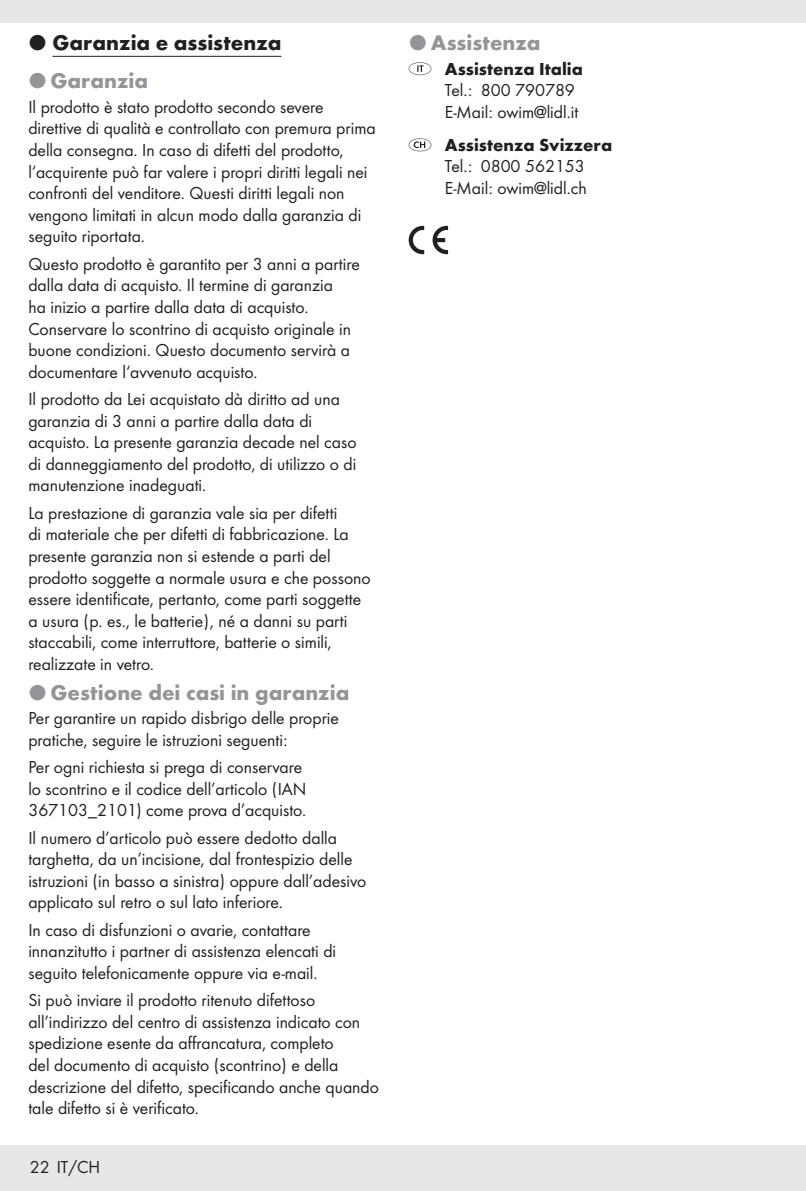
<style>
.page{position:relative;width:806px;height:1191px;background:#fff}
.page>*{position:absolute;margin:0;border:0;box-sizing:border-box;transform-origin:0 0}
.t1{font:700 22px "Futura";color:#939598}
.t2{font:700 22px/38.2px "Futura";color:#231f20}
.t3{font:18px/21.6px "Futura Boo";color:#231f20}
.t4{font:700 18px "Futura";color:#231f20}
.s1{font-family:"European Pi Three";font-weight:400}
.s2{font-family:"European Pi Three";font-weight:400;color:#939598}
.s3{color:#939598}
</style>
<div class="page">
<div style="left:0;top:0;width:805px;height:23px;background:#e6e7e9"></div>
<div style="left:0;top:1145px;width:805px;height:46px;background:#e6e7e9"></div>
<hr style="left:52px;top:56px;width:229px;height:1px;background:#231f20">
<svg style="left:408px;top:62px;width:23px;height:13px"></svg>
<svg style="left:408px;top:138px;width:23px;height:13px"></svg>
<svg style="left:408px;top:226px;width:16px;height:28px"></svg>
<svg style="left:432px;top:226px;width:16px;height:28px"></svg>
<p class="t2" style="left:28px;top:22px;width:254px"><span class="s1">P</span> Garanzia e assistenza<br><span class="s2">P</span> <span class="s3">Garanzia</span></p>
<p class="t3" style="left:28px;top:95px;width:348px">Il prodotto è stato prodotto secondo severe direttive di qualità e controllato con premura prima della consegna. In caso di difetti del prodotto, l‘acquirente può far valere i propri diritti legali nei confronti del venditore. Questi diritti legali non vengono limitati in alcun modo dalla garanzia di seguito riportata.</p>
<p class="t3" style="left:28px;top:252px;width:333px">Questo prodotto è garantito per 3 anni a partire dalla data di acquisto. Il termine di garanzia<br>ha inizio a partire dalla data di acquisto.<br>Conservare lo scontrino di acquisto originale in buone condizioni. Questo documento servirà a documentare l‘avvenuto acquisto.</p>
<p class="t3" style="left:28px;top:387px;width:329px">Il prodotto da Lei acquistato dà diritto ad una garanzia di 3 anni a partire dalla data di acquisto. La presente garanzia decade nel caso di danneggiamento del prodotto, di utilizzo o di manutenzione inadeguati.</p>
<p class="t3" style="left:28px;top:501px;width:343px">La prestazione di garanzia vale sia per difetti<br>di materiale che per difetti di fabbricazione. La presente garanzia non si estende a parti del prodotto soggette a normale usura e che possono essere identificate, pertanto, come parti soggette a usura (p. es., le batterie), né a danni su parti staccabili, come interruttore, batterie o simili, realizzate in vetro.</p>
<p class="t1" style="left:28px;top:676px;width:322px"><span class="s1">P</span> Gestione dei casi in garanzia</p>
<p class="t3" style="left:28px;top:706px;width:312px">Per garantire un rapido disbrigo delle proprie pratiche, seguire le istruzioni seguenti:</p>
<p class="t3" style="left:28px;top:755px;width:279px">Per ogni richiesta si prega di conservare lo scontrino e il codice dell’articolo (IAN<br>367103_2101) come prova d’acquisto.</p>
<p class="t3" style="left:28px;top:825px;width:339px">Il numero d’articolo può essere dedotto dalla targhetta, da un’incisione, dal frontespizio delle istruzioni (in basso a sinistra) oppure dall’adesivo applicato sul retro o sul lato inferiore.</p>
<p class="t3" style="left:28px;top:918px;width:309px">In caso di disfunzioni o avarie, contattare innanzitutto i partner di assistenza elencati di seguito telefonicamente oppure via e-mail.</p>
<p class="t3" style="left:28px;top:988px;width:352px">Si può inviare il prodotto ritenuto difettoso all’indirizzo del centro di assistenza indicato con spedizione esente da affrancatura, completo<br>del documento di acquisto (scontrino) e della descrizione del difetto, specificando anche quando tale difetto si è verificato.</p>
<p class="t3" style="left:30px;top:1155px;width:72px">22 IT/CH</p>
<p class="t1" style="left:408px;top:27px;width:133px"><span class="s1">P</span> Assistenza</p>
<p class="t4" style="left:444px;top:55px;width:140px">Assistenza Italia</p>
<p class="t3" style="left:444px;top:78px;width:135px">Tel.: 800 790789<br>E-Mail: owim@lidl.it</p>
<p class="t4" style="left:444px;top:131px;width:169px">Assistenza Svizzera</p>
<p class="t3" style="left:444px;top:155px;width:143px">Tel.: 0800 562153<br>E-Mail: owim@lidl.ch</p>
</div>
